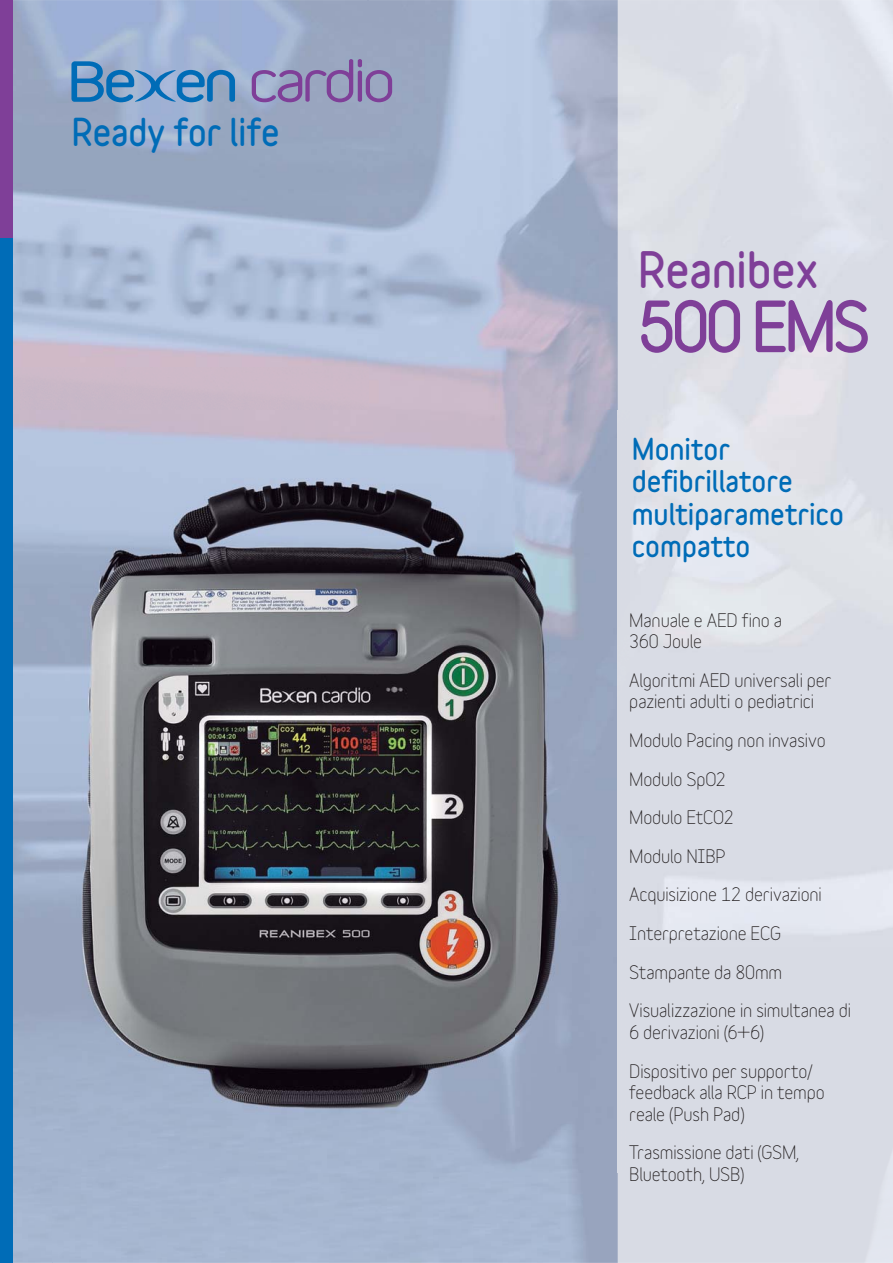
<style>
.page{position:relative;width:893px;height:1263px;background:#fff}
.page>*{position:absolute;margin:0;border:0;box-sizing:border-box;transform-origin:0 0}
.t1{font:900 63px "Variable";letter-spacing:-.075em;color:#7f3f98}
.t2{font:900 45px "Variable";color:#7f3f98}
.t3{font:900 34.5px "Variable";color:#006cb7}
.t4{font:27px/32.4px "Variable Regular 4";color:#006cb7}
.t5{font:18px/38.5px "Variable";letter-spacing:-.01em;color:#231f20}
</style>
<div class="page">
<img style="left:13px;top:411px;width:605px;height:762px">
<div style="left:0;top:0;width:13px;height:238px;background:#7f3f98"></div>
<div style="left:0;top:238px;width:13px;height:1025px;background:#006cb7"></div>
<svg style="left:71px;top:61px;width:164px;height:41px;background:#6697c5"></svg>
<svg style="left:252px;top:59px;width:140px;height:43px;background:#938bb7"></svg>
<h3 class="t3" style="left:71px;top:114px;width:210px">Ready for life</h3>
<h2 class="t2" style="left:638px;top:246px;width:182px">Reanibex</h2>
<h1 class="t1" style="left:638px;top:294px;width:235px">500 EMS</h1>
<h3 class="t4" style="left:632px;top:434px;width:214px">Monitor defibrillatore multiparametrico compatto</h3>
<p class="t5" style="left:629px;top:611px;width:154px;line-height:21.6px">Manuale e AED fino a<br>360 Joule</p>
<p class="t5" style="left:629px;top:671px;width:204px;line-height:21.6px">Algoritmi AED universali per pazienti adulti o pediatrici</p>
<p class="t5" style="left:629px;top:723px;width:223px">Modulo Pacing non invasivo<br>Modulo SpO2<br>Modulo EtCO2<br>Modulo NIBP<br>Acquisizione 12 derivazioni<br>Interpretazione ECG<br>Stampante da 80mm<br>Visualizzazione in simultanea di</p>
<p class="t5" style="left:629px;top:1015px;width:185px">6 derivazioni (6+6)<br>Dispositivo per supporto/</p>
<p class="t5" style="left:629px;top:1083px;width:197px;line-height:21.6px">feedback alla RCP in tempo reale (Push Pad)</p>
<p class="t5" style="left:629px;top:1143px;width:171px;line-height:21.6px">Trasmissione dati (GSM,<br>Bluetooth, USB)</p>
</div>
